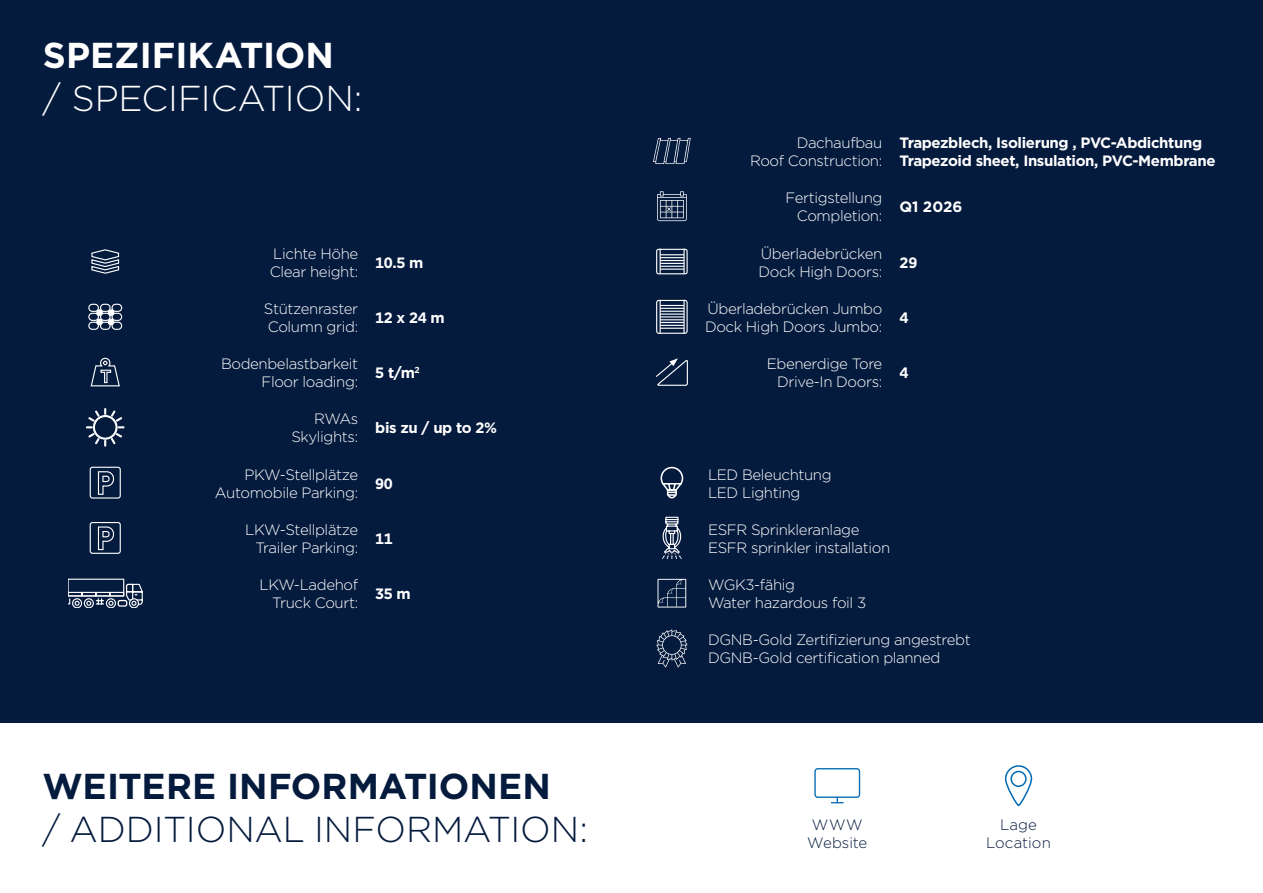
<style>
.page{position:relative;width:1263px;height:893px;background:#fff}
.page>*{position:absolute;margin:0;border:0;box-sizing:border-box;transform-origin:0 0}
.t1{font:300 36px "Gotham";letter-spacing:-.005em;color:#051b3e}
.t2{font:700 36px "Gotham";color:#051b3e}
.t3{font:300 36px "Gotham";letter-spacing:-.005em;color:#fff}
.t4{font:700 36px "Gotham";color:#fff}
.t5{font:300 15px/18px "Gotham";letter-spacing:-.025em;color:#fff}
.t6{font:700 15px/18px "Gotham";letter-spacing:-.025em;color:#fff}
.t7{font:300 15px/18px "Gotham";letter-spacing:.005em;color:#051b3e;text-align:center}
</style>
<div class="page">
<div style="left:0;top:0;width:1263px;height:723px;background:#051b3e"></div>
<svg style="left:1004px;top:765px;width:29px;height:42px"></svg>
<svg style="left:814px;top:768px;width:47px;height:36px"></svg>
<svg style="left:91px;top:249px;width:29px;height:25px"></svg>
<div style="left:88px;top:304px;width:11px;height:8px;border:1px solid #fff;border-radius:4px"></div>
<div style="left:88px;top:313px;width:11px;height:8px;border:1px solid #fff;border-radius:4px"></div>
<div style="left:88px;top:322px;width:11px;height:8px;border:1px solid #fff;border-radius:4px"></div>
<div style="left:100px;top:304px;width:11px;height:8px;border:1px solid #fff;border-radius:4px"></div>
<div style="left:100px;top:322px;width:11px;height:8px;border:1px solid #fff;border-radius:4px"></div>
<div style="left:112px;top:304px;width:10px;height:8px;border:1px solid #fff;border-radius:4px"></div>
<div style="left:112px;top:313px;width:10px;height:8px;border:1px solid #fff;border-radius:4px"></div>
<div style="left:112px;top:322px;width:10px;height:8px;border:1px solid #fff;border-radius:4px"></div>
<svg style="left:96px;top:309px;width:19px;height:17px"></svg>
<svg style="left:90px;top:357px;width:30px;height:30px"></svg>
<svg style="left:86px;top:409px;width:38px;height:37px"></svg>
<svg style="left:89px;top:466px;width:32px;height:33px"></svg>
<svg style="left:89px;top:522px;width:32px;height:32px"></svg>
<svg style="left:68px;top:579px;width:74px;height:29px"></svg>
<svg style="left:660px;top:467px;width:23px;height:31px"></svg>
<svg style="left:662px;top:516px;width:20px;height:43px"></svg>
<svg style="left:657px;top:579px;width:29px;height:28px"></svg>
<svg style="left:656px;top:629px;width:31px;height:38px"></svg>
<svg style="left:653px;top:138px;width:38px;height:26px"></svg>
<svg style="left:657px;top:191px;width:30px;height:30px"></svg>
<div style="left:656px;top:249px;width:32px;height:25px;border:1px solid #fff;border-radius:2px"></div>
<svg style="left:660px;top:249px;width:23px;height:25px"></svg>
<hr style="left:683px;top:249px;width:2px;height:25px;background:#fff">
<div style="left:656px;top:300px;width:32px;height:34px;border:1px solid #fff;border-radius:2px"></div>
<hr style="left:660px;top:300px;width:1px;height:34px;background:#fff">
<hr style="left:683px;top:300px;width:2px;height:34px;background:#fff">
<svg style="left:660px;top:305px;width:24px;height:24px"></svg>
<svg style="left:656px;top:358px;width:32px;height:28px"></svg>
<h1 class="t4" style="left:43px;top:31px;width:292px">SPEZIFIKATION</h1>
<h1 class="t3" style="left:43px;top:75px;width:321px">/ SPECIFICATION:</h1>
<p class="t5" style="left:270px;top:244px;width:90px">Lichte Höhe<br>Clear height:</p>
<p class="t6" style="left:375px;top:253px;width:50px">10.5 m</p>
<p class="t5" style="left:264px;top:299px;width:96px">Stützenraster<br>Column grid:</p>
<p class="t6" style="left:375px;top:308px;width:71px">12 x 24 m</p>
<p class="t5" style="left:221px;top:354px;width:139px;text-align:right">Bodenbelastbarkeit<br>Floor loading:</p>
<p class="t6" style="left:375px;top:364px;width:46px">5 t/m<sup>2</sup></p>
<p class="t5" style="left:291px;top:410px;width:68px;text-align:right">RWAs<br>Skylights:</p>
<p class="t6" style="left:375px;top:419px;width:123px">bis zu / up to 2%</p>
<p class="t5" style="left:215px;top:465px;width:145px;text-align:right">PKW-Stellplätze<br>Automobile Parking:</p>
<p class="t6" style="left:375px;top:474px;width:19px">90</p>
<p class="t5" style="left:245px;top:520px;width:114px;text-align:right">LKW-Stellplätze<br>Trailer Parking:</p>
<p class="t6" style="left:375px;top:529px;width:19px">11</p>
<p class="t5" style="left:260px;top:575px;width:100px;text-align:right">LKW-Ladehof<br>Truck Court:</p>
<p class="t6" style="left:375px;top:585px;width:37px">35 m</p>
<p class="t5" style="left:750px;top:133px;width:134px;text-align:right">Dachaufbau<br>Roof Construction:</p>
<p class="t6" style="left:899px;top:134px;width:318px">Trapezblech, Isolierung , PVC-Abdichtung<br>Trapezoid sheet, Insulation, PVC-Membrane</p>
<p class="t5" style="left:786px;top:189px;width:98px;text-align:right">Fertigstellung<br>Completion:</p>
<p class="t6" style="left:899px;top:198px;width:64px">Q1 2026</p>
<p class="t5" style="left:758px;top:244px;width:125px">Überladebrücken<br>Dock High Doors:</p>
<p class="t6" style="left:899px;top:253px;width:19px">29</p>
<p class="t5" style="left:705px;top:299px;width:179px">Überladebrücken Jumbo<br>Dock High Doors Jumbo:</p>
<p class="t6" style="left:899px;top:308px;width:10px">4</p>
<p class="t5" style="left:767px;top:354px;width:117px;text-align:right">Ebenerdige Tore<br>Drive-In Doors:</p>
<p class="t6" style="left:899px;top:364px;width:10px">4</p>
<p class="t5" style="left:708px;top:465px;width:125px">LED Beleuchtung<br>LED Lighting</p>
<p class="t5" style="left:708px;top:520px;width:184px">ESFR Sprinkleranlage<br>ESFR sprinkler installation</p>
<p class="t5" style="left:708px;top:575px;width:160px">WGK3-fähig<br>Water hazardous foil 3</p>
<p class="t5" style="left:708px;top:631px;width:264px">DGNB-Gold Zertifizierung angestrebt<br>DGNB-Gold certification planned</p>
<h1 class="t2" style="left:43px;top:762px;width:510px">WEITERE INFORMATIONEN</h1>
<h1 class="t1" style="left:43px;top:807px;width:547px">/ ADDITIONAL INFORMATION:</h1>
<p class="t7" style="left:986px;top:815px;width:66px">Lage<br>Location</p>
<p class="t7" style="left:807px;top:815px;width:62px">WWW<br>Website</p>
</div>
